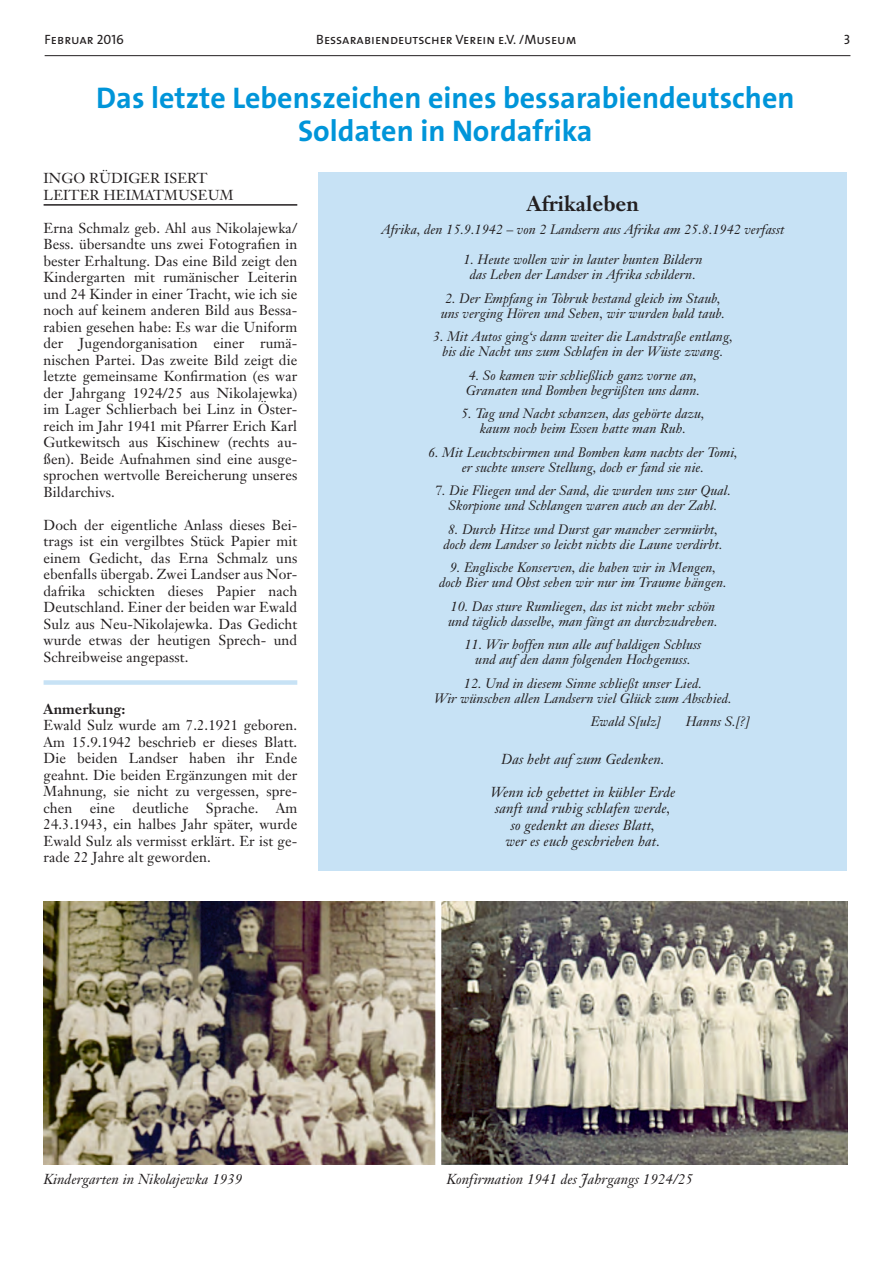
<style>
.page{position:relative;width:893px;height:1263px;background:#fff}
.page>*{position:absolute;margin:0;border:0;box-sizing:border-box;transform-origin:0 0}
.t1{font:700 30px/33px "The Sans B7";color:#0095d9;text-align:center}
.t2{font:700 21px "Janson Text";letter-spacing:.005em;color:#231f20}
.t3{font:14.25px/16.5px "Janson Text";letter-spacing:.005em;color:#231f20;text-align:justify}
.t4{font:italic 14.25px/16.5px "Janson Text";letter-spacing:.005em;color:#231f20;text-align:center}
.t5{font:700 14.25px "Janson Text";letter-spacing:.005em;color:#231f20}
.t6{font:italic 13.5px/15px "Janson Text";letter-spacing:.005em;color:#231f20;text-align:center}
.t7{font:13.5px "The Sans Caps";color:#231f20}
</style>
<div class="page">
<hr style="left:45px;top:55px;width:805px;height:1px;background:#231f20">
<hr style="left:44px;top:204px;width:253px;height:2px;background:#231f20">
<img style="left:44px;top:901px;width:803px;height:263px">
<div style="left:319px;top:172px;width:528px;height:699px;background:#c7e2f5"></div>
<div style="left:44px;top:680px;width:253px;height:5px;background:#c7e2f5"></div>
<div style="left:435px;top:889px;width:6px;height:288px;background:#fff"></div>
<p class="t7" style="left:45px;top:28px;width:81px">Februar 2016</p>
<p class="t7" style="left:316px;top:28px;width:262px">Bessarabiendeutscher Verein e.V. /Museum</p>
<p class="t7" style="left:844px;top:28px;width:8px">3</p>
<h1 class="t1" style="left:96px;top:82px;width:700px">Das letzte Lebenszeichen eines bessarabiendeutschen<br>Soldaten in Nordafrika</h1>
<p class="t3" style="left:44px;top:170px;width:19px">Ingo</p>
<p class="t3" style="left:89px;top:170px;width:33px">Rüdiger</p>
<p class="t3" style="left:164px;top:170px;width:16px">Isert</p>
<p class="t3" style="left:44px;top:187px;width:21px">Leiter</p>
<p class="t3" style="left:103px;top:187px;width:25px">Heimatmuseum</p>
<p class="t3" style="left:44px;top:220px;width:255px">Erna Schmalz geb. Ahl aus Nikolajewka/ Bess. übersandte uns zwei Fotografien in bester Erhaltung. Das eine Bild zeigt den Kindergarten mit rumänischer Leiterin und 24 Kinder in einer Tracht, wie ich sie noch auf keinem anderen Bild aus Bessa&shy;rabien gesehen habe: Es war die Uniform der Jugendorganisation einer rumä&shy;nischen Partei. Das zweite Bild zeigt die letzte gemeinsame Konfirmation (es war der Jahrgang 1924/25 aus Nikolajewka) im Lager Schlierbach bei Linz in Öster&shy;reich im Jahr 1941 mit Pfarrer Erich Karl Gutkewitsch aus Kischinew (rechts au&shy;ßen). Beide Aufnahmen sind eine ausge&shy;sprochen wertvolle Bereicherung unseres Bildarchivs.</p>
<p class="t3" style="left:44px;top:517px;width:255px">Doch der eigentliche Anlass dieses Bei&shy;trags ist ein vergilbtes Stück Papier mit einem Gedicht, das Erna Schmalz uns ebenfalls übergab. Zwei Landser aus Nor&shy;dafrika schickten dieses Papier nach Deutschland. Einer der beiden war Ewald Sulz aus Neu-Nikolajewka. Das Gedicht wurde etwas der heutigen Sprech- und Schreibweise angepasst.</p>
<p class="t5" style="left:44px;top:700px;width:83px">Anmerkung:</p>
<p class="t3" style="left:44px;top:717px;width:255px">Ewald Sulz wurde am 7.2.1921 geboren.<br>Am 15.9.1942 beschrieb er dieses Blatt.<br>Die beiden Landser haben ihr Ende geahnt. Die beiden Ergänzungen mit der Mahnung, sie nicht zu vergessen, spre&shy;chen eine deutliche Sprache. Am 24.3.1943, ein halbes Jahr später, wurde Ewald Sulz als vermisst erklärt. Er ist ge&shy;rade 22 Jahre alt geworden.</p>
<h2 class="t2" style="left:527px;top:190px;width:114px">Afrikaleben</h2>
<p class="t6" style="left:381px;top:222px;width:404px">Afrika, den 15.9.1942 – von 2 Landsern aus Afrika am 25.8.1942 verfasst</p>
<p class="t6" style="left:463px;top:252px;width:241px">1. Heute wollen wir in lauter bunten Bildern das Leben der Landser in Afrika schildern.</p>
<p class="t6" style="left:441px;top:291px;width:286px">2. Der Empfang in Tobruk bestand gleich im Staub, uns verging Hören und Sehen, wir wurden bald taub.</p>
<p class="t6" style="left:433px;top:329px;width:301px">3. Mit Autos ging‘s dann weiter die Landstraße entlang, bis die Nacht uns zum Schlafen in der Wüste zwang.</p>
<p class="t6" style="left:466px;top:368px;width:236px;text-align:left">4. So kamen wir schließlich ganz vorne an,<br>Granaten und Bomben begrüßten uns dann.</p>
<p class="t6" style="left:461px;top:406px;width:245px">5. Tag und Nacht schanzen, das gehörte dazu, kaum noch beim Essen hatte man Ruh.</p>
<p class="t6" style="left:428px;top:445px;width:311px">6. Mit Leuchtschirmen und Bomben kam nachts der Tomi, er suchte unsere Stellung, doch er fand sie nie.</p>
<p class="t6" style="left:435px;top:483px;width:297px">7. Die Fliegen und der Sand, die wurden uns zur Qual.<br>Skorpione und Schlangen waren auch an der Zahl.</p>
<p class="t6" style="left:443px;top:522px;width:281px">8. Durch Hitze und Durst gar mancher zermürbt, doch dem Landser so leicht nichts die Laune verdirbt.</p>
<p class="t6" style="left:439px;top:560px;width:289px">9. Englische Konserven, die haben wir in Mengen, doch Bier und Obst sehen wir nur im Traume hängen.</p>
<p class="t6" style="left:448px;top:599px;width:271px;text-align:left">10. Das sture Rumliegen, das ist nicht mehr schön und täglich dasselbe, man fängt an durchzudrehen.</p>
<p class="t6" style="left:465px;top:637px;width:238px">11. Wir hoffen nun alle auf baldigen Schluss und auf den dann folgenden Hochgenuss.</p>
<p class="t6" style="left:434px;top:676px;width:299px">12. Und in diesem Sinne schließt unser Lied.<br>Wir wünschen allen Landsern viel Glück zum Abschied.</p>
<p class="t6" style="left:591px;top:714px;width:71px">Ewald S[ulz]</p>
<p class="t6" style="left:686px;top:714px;width:65px">Hanns S.[?]</p>
<p class="t4" style="left:501px;top:750px;width:165px">Das hebt auf zum Gedenken.</p>
<p class="t4" style="left:490px;top:783px;width:186px">Wenn ich gebettet in kühler Erde sanft und ruhig schlafen werde, so gedenkt an dieses Blatt,<br>wer es euch geschrieben hat.</p>
<p class="t4" style="left:44px;top:1170px;width:200px">Kindergarten in Nikolajewka 1939</p>
<p class="t4" style="left:446px;top:1171px;width:248px">Konfirmation 1941 des Jahrgangs 1924/25</p>
</div>
